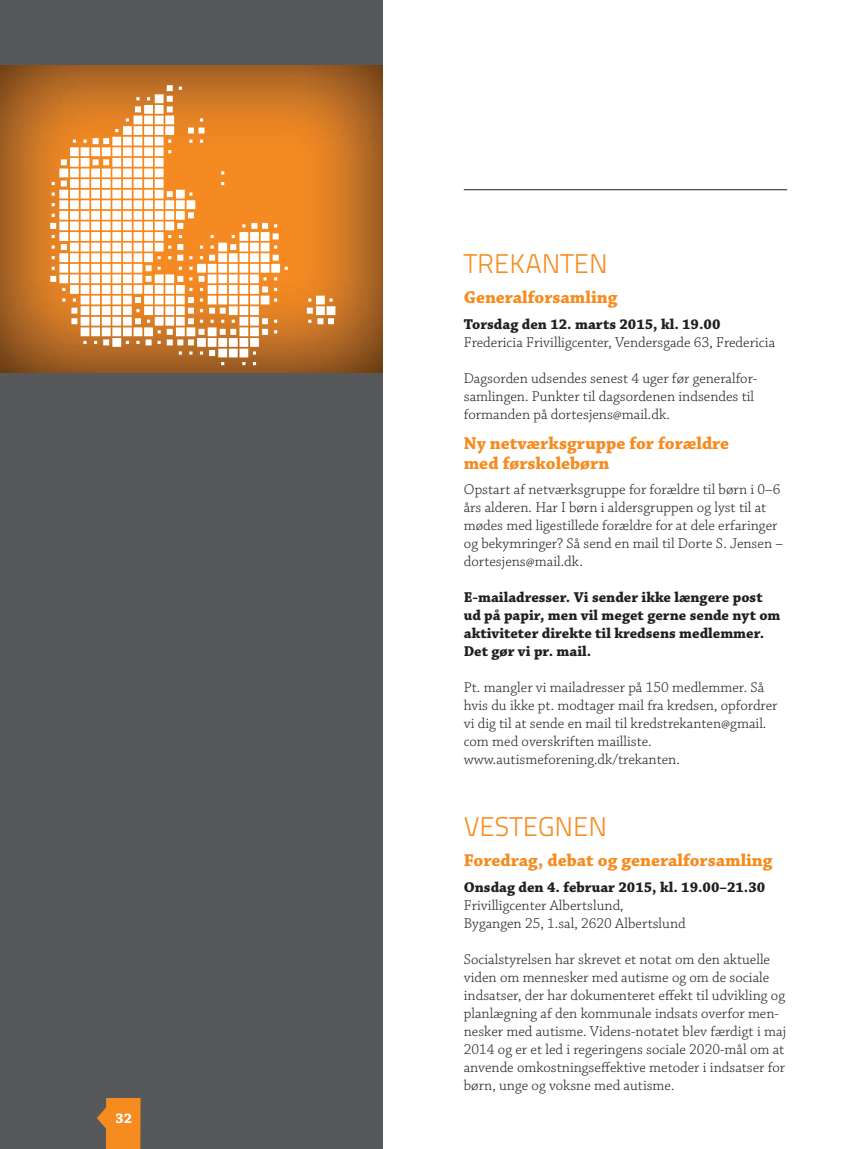
<style>
.page{position:relative;width:851px;height:1149px;background:#fff}
.page>*{position:absolute;margin:0;border:0;box-sizing:border-box;transform-origin:0 0}
.KREDS{font:300 27px "Titillium Text 22 L";color:#f68b1f}
.Kreds_arrangement_ov{font:700 18px "Chaparral Pro";color:#f68b1f}
.t1{font:300 15px/18px "Chaparral Pro";color:#231f20}
.t2{font:700 15px/18px "Chaparral Pro";color:#231f20}
.t3{font:700 14.55px "Chaparral Pro";color:#fff}
</style>
<div class="page">
<div style="left:0;top:0;width:383px;height:1148px;background:#57585a"></div>
<img style="left:0;top:66px;width:383px;height:306px">
<svg style="left:70px;top:85px;width:134px;height:71px;background:#e59e5b"></svg>
<svg style="left:307px;top:295px;width:28px;height:29px"></svg>
<hr style="left:463px;top:189px;width:324px;height:1px;background:#231f20">
<svg style="left:97px;top:1098px;width:43px;height:50px"></svg>
<p class="t3" style="left:116px;top:1109px;width:18px">32</p>
<p class="KREDS" style="left:463px;top:244px;width:145px">TREKANTEN</p>
<p class="Kreds_arrangement_ov" style="left:463px;top:287px;width:155px">Generalforsamling</p>
<p class="t2" style="left:463px;top:316px;width:258px">Torsdag den 12. marts 2015, kl. 19.00</p>
<p class="t1" style="left:463px;top:334px;width:313px">Fredericia Frivilligcenter, Vendersgade 63, Fredericia</p>
<p class="t1" style="left:463px;top:370px;width:295px">Dagsorden udsendes senest 4 uger før generalfor-</p>
<p class="t1" style="left:463px;top:388px;width:292px">samlingen. Punkter til dagsordenen indsendes til formanden på dortesjens@mail.dk.</p>
<p class="Kreds_arrangement_ov" style="left:463px;top:432px;width:267px">Ny netværksgruppe for forældre</p>
<p class="Kreds_arrangement_ov" style="left:463px;top:452px;width:147px">med førskolebørn</p>
<p class="t1" style="left:463px;top:481px;width:320px">Opstart af netværksgruppe for forældre til børn i 0–6 års alderen. Har I børn i aldersgruppen og lyst til at mødes med ligestillede forældre for at dele erfaringer og bekymringer? Så send en mail til Dorte S. Jensen – dortesjens@mail.dk.</p>
<p class="t2" style="left:463px;top:589px;width:318px">E-mailadresser. Vi sender ikke længere post ud på papir, men vil meget gerne sende nyt om aktiviteter direkte til kredsens medlemmer.</p>
<p class="t2" style="left:463px;top:643px;width:129px">Det gør vi pr. mail.</p>
<p class="t1" style="left:463px;top:679px;width:315px">Pt. mangler vi mailadresser på 150 medlemmer. Så hvis du ikke pt. modtager mail fra kredsen, opfordrer vi dig til at sende en mail til kredstrekanten@gmail. com med overskriften mailliste.</p>
<p class="t1" style="left:463px;top:751px;width:217px">www.autismeforening.dk/trekanten.</p>
<p class="KREDS" style="left:463px;top:807px;width:145px">VESTEGNEN</p>
<p class="Kreds_arrangement_ov" style="left:463px;top:849px;width:310px">Foredrag, debat og generalforsamling</p>
<p class="t2" style="left:463px;top:878px;width:303px">Onsdag den 4. februar 2015, kl. 19.00–21.30</p>
<p class="t1" style="left:463px;top:896px;width:161px">Frivilligcenter Albertslund,</p>
<p class="t1" style="left:463px;top:914px;width:223px">Bygangen 25, 1.sal, 2620 Albertslund</p>
<p class="t1" style="left:463px;top:950px;width:324px">Socialstyrelsen har skrevet et notat om den aktuelle viden om mennesker med autisme og om de sociale indsatser, der har dokumenteret effekt til udvikling og planlægning af den kommunale indsats overfor men&shy;nesker med autisme. Videns-notatet blev færdigt i maj 2014 og er et led i regeringens sociale 2020-mål om at anvende omkostningseffektive metoder i indsatser for børn, unge og voksne med autisme.</p>
</div>
